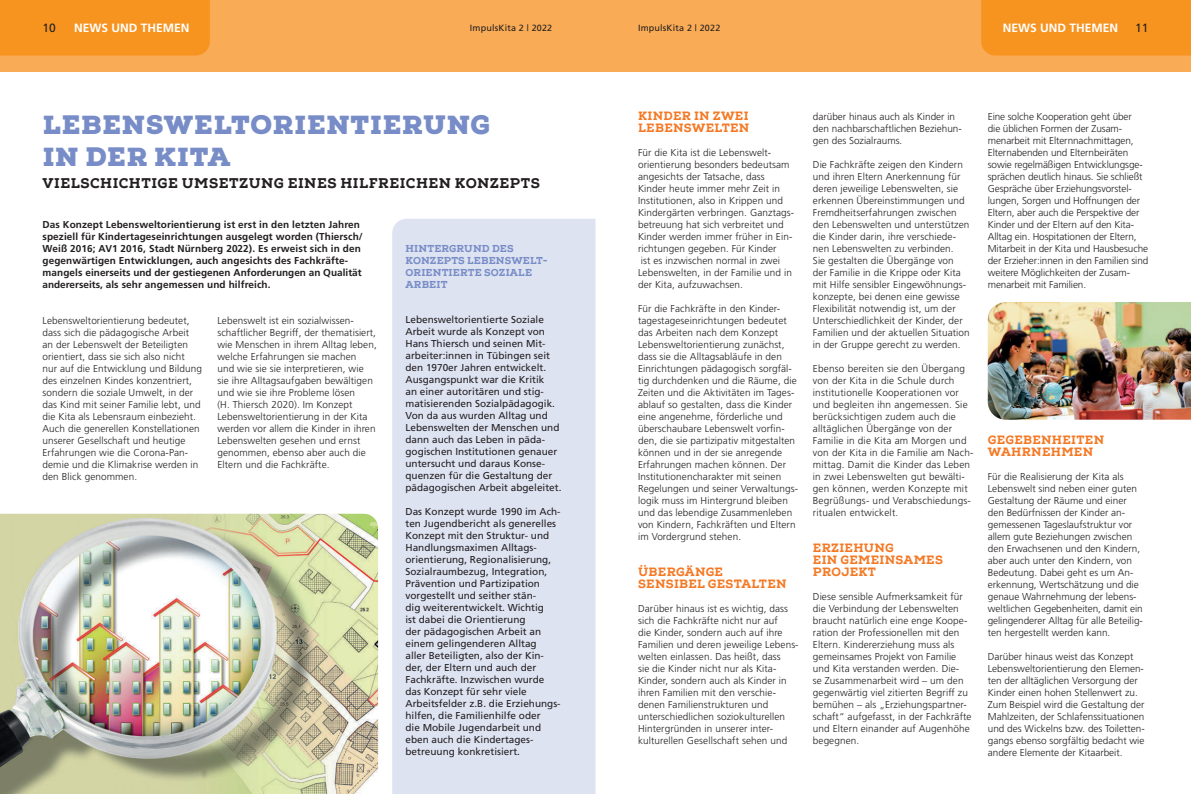
<style>
.page{position:relative;width:1191px;height:794px;background:#fff}
.page>*{position:absolute;margin:0;border:0;box-sizing:border-box;transform-origin:0 0}
.t1{font:900 26px/31.2px "Nexa Slab";letter-spacing:.035em;color:#788dc7}
.t2{font:800 14px "Nexa Slab";letter-spacing:.035em;color:#231f20}
.t3{font:800 12px/12px "Nexa Slab";letter-spacing:.025em;color:#f47925}
.t4{font:700 12px "Frutiger";color:#fff}
.t5{font:12px "Frutiger";color:#231f20}
.t6{font:300 10px/12px "Frutiger";letter-spacing:.01em;color:#231f20}
.t7{font:10px/12px "Frutiger";color:#231f20}
.t8{font:300 10px/12px "Frutiger";letter-spacing:-.01em;color:#231f20}
.t9{font:700 10px/12px "Frutiger";letter-spacing:.01em;color:#231f20}
.t10{font:800 10px/12px "Nexa Slab";letter-spacing:.015em;color:#788dc7}
.t11{font:9px "Frutiger";letter-spacing:.02em;color:#231f20}
</style>
<div class="page">
<div style="left:0;top:0;width:595px;height:72px;background:#faab56"></div>
<div style="left:595px;top:0;width:596px;height:72px;background:#faab56"></div>
<div style="left:0;top:0;width:210px;height:56px;background:#f79420"></div>
<div style="left:981px;top:0;width:210px;height:56px;background:#f79420"></div>
<div style="left:392px;top:219px;width:203px;height:575px;background:#dee3f2"></div>
<img style="left:0;top:514px;width:378px;height:280px">
<img style="left:987px;top:302px;width:203px;height:118px">
<p class="t5" style="left:43px;top:21px;width:15px">10</p>
<p class="t4" style="left:74px;top:21px;width:117px">NEWS UND THEMEN</p>
<p class="t5" style="left:1135px;top:21px;width:15px">11</p>
<p class="t11" style="left:470px;top:24px;width:84px">ImpulsKita 2 | 2022</p>
<p class="t11" style="left:638px;top:24px;width:84px">ImpulsKita 2 | 2022</p>
<p class="t4" style="left:1002px;top:21px;width:117px">NEWS UND THEMEN</p>
<h1 class="t1" style="left:43px;top:110px;width:449px">LEBENSWELTORIENTIERUNG<br>IN DER KITA</h1>
<h2 class="t2" style="left:43px;top:174px;width:499px">VIELSCHICHTIGE UMSETZUNG EINES HILFREICHEN KONZEPTS</h2>
<p class="t9" style="left:43px;top:219px;width:322px">Das Konzept Lebensweltorientierung ist erst in den letzten Jahren speziell für Kindertageseinrichtungen ausgelegt worden (Thiersch/ Weiß 2016; AV1 2016, Stadt Nürnberg 2022). Es erweist sich in den gegenwärtigen Entwicklungen, auch angesichts des Fachkräfte&shy;mangels einerseits und der gestiegenen Anforderungen an Qualität andererseits, als sehr angemessen und hilfreich.</p>
<p class="t6" style="left:43px;top:315px;width:161px">Lebensweltorientierung bedeutet, dass sich die pädagogische Arbeit an der Lebenswelt der Beteiligten orientiert, dass sie sich also nicht<br>nur auf die Entwicklung und Bildung des einzelnen Kindes konzentriert, sondern die soziale Umwelt, in der das Kind mit seiner Familie lebt, und die Kita als Lebensraum einbezieht.<br>Auch die generellen Konstellationen unserer Gesellschaft und heutige Erfahrungen wie die Corona-Pan&shy;demie und die Klimakrise werden in den Blick genommen.</p>
<p class="t6" style="left:217px;top:315px;width:161px">Lebenswelt ist ein sozialwissen&shy;schaftlicher Begriff, der thematisiert, wie Menschen in ihrem Alltag leben, welche Erfahrungen sie machen<br>und wie sie sie interpretieren, wie sie ihre Alltagsaufgaben bewältigen und wie sie ihre Probleme lösen<br>(H. Thiersch 2020). Im Konzept Lebensweltorientierung in der Kita werden vor allem die Kinder in ihren Lebenswelten gesehen und ernst genommen, ebenso aber auch die Eltern und die Fachkräfte.</p>
<p class="t10" style="left:405px;top:242px;width:144px">HINTERGRUND DES<br>KONZEPTS LEBENSWELT-<br>ORIENTIERTE SOZIALE<br>ARBEIT</p>
<p class="t7" style="left:405px;top:313px;width:157px">Lebensweltorientierte Soziale<br>Arbeit wurde als Konzept von<br>Hans Thiersch und seinen Mit&shy;arbeiter:innen in Tübingen seit den 1970er Jahren entwickelt.<br>Ausgangspunkt war die Kritik<br>an einer autoritären und stig&shy;matisierenden Sozialpädagogik.<br>Von da aus wurden Alltag und<br>Lebenswelten der Menschen und dann auch das Leben in päda&shy;gogischen Institutionen genauer untersucht und daraus Konse&shy;quenzen für die Gestaltung der pädagogischen Arbeit abgeleitet.</p>
<p class="t7" style="left:405px;top:505px;width:157px">Das Konzept wurde 1990 im Ach&shy;ten Jugendbericht als generelles<br>Konzept mit den Struktur- und<br>Handlungsmaximen Alltags&shy;orientierung, Regionalisierung,<br>Sozialraumbezug, Integration,<br>Prävention und Partizipation vorgestellt und seither stän-<br>dig weiterentwickelt. Wichtig<br>ist dabei die Orientierung<br>der pädagogischen Arbeit an einem gelingenderen Alltag<br>aller Beteiligten, also der Kin&shy;der, der Eltern und auch der<br>Fachkräfte. Inzwischen wurde das Konzept für sehr viele<br>Arbeitsfelder z.B. die Erziehungs&shy;hilfen, die Familienhilfe oder<br>die Mobile Jugendarbeit und eben auch die Kindertages&shy;betreuung konkretisiert.</p>
<p class="t3" style="left:638px;top:110px;width:113px">KINDER IN ZWEI<br>LEBENSWELTEN</p>
<p class="t6" style="left:638px;top:147px;width:158px">Für die Kita ist die Lebenswelt&shy;orientierung besonders bedeutsam angesichts der Tatsache, dass<br>Kinder heute immer mehr Zeit in<br>Institutionen, also in Krippen und<br>Kindergärten verbringen. Ganztags&shy;betreuung hat sich verbreitet und<br>Kinder werden immer früher in Ein&shy;richtungen gegeben. Für Kinder<br>ist es inzwischen normal in zwei<br>Lebenswelten, in der Familie und in der Kita, aufzuwachsen.</p>
<p class="t6" style="left:638px;top:303px;width:162px">Für die Fachkräfte in den Kinder&shy;tagestageseinrichtungen bedeutet das Arbeiten nach dem Konzept Lebensweltorientierung zunächst, dass sie die Alltagsabläufe in den Einrichtungen pädagogisch sorgfäl&shy;tig durchdenken und die Räume, die Zeiten und die Aktivitäten im Tages&shy;ablauf so gestalten, dass die Kinder eine angenehme, förderliche und überschaubare Lebenswelt vorfin&shy;den, die sie partizipativ mitgestalten können und in der sie anregende Erfahrungen machen können. Der Institutionencharakter mit seinen Regelungen und seiner Verwaltungs&shy;logik muss im Hintergrund bleiben und das lebendige Zusammenleben von Kindern, Fachkräften und Eltern im Vordergrund stehen.</p>
<p class="t3" style="left:638px;top:566px;width:150px">ÜBERGÄNGE<br>SENSIBEL GESTALTEN</p>
<p class="t6" style="left:638px;top:603px;width:162px">Darüber hinaus ist es wichtig, dass sich die Fachkräfte nicht nur auf<br>die Kinder, sondern auch auf ihre Familien und deren jeweilige Lebens&shy;welten einlassen. Das heißt, dass<br>sie die Kinder nicht nur als Kita-Kinder, sondern auch als Kinder in ihren Familien mit den verschie&shy;denen Familienstrukturen und unterschiedlichen soziokulturellen Hintergründen in unserer inter&shy;kulturellen Gesellschaft sehen und</p>
<p class="t6" style="left:813px;top:111px;width:150px">darüber hinaus auch als Kinder in den nachbarschaftlichen Beziehun&shy;gen des Sozialraums.</p>
<p class="t6" style="left:813px;top:159px;width:158px">Die Fachkräfte zeigen den Kindern und ihren Eltern Anerkennung für deren jeweilige Lebenswelten, sie erkennen Übereinstimmungen und Fremdheitserfahrungen zwischen den Lebenswelten und unterstützen die Kinder darin, ihre verschiede&shy;nen Lebenswelten zu verbinden.<br>Sie gestalten die Übergänge von der Familie in die Krippe oder Kita mit Hilfe sensibler Eingewöhnungs&shy;konzepte, bei denen eine gewisse Flexibilität notwendig ist, um der Unterschiedlichkeit der Kinder, der Familien und der aktuellen Situation in der Gruppe gerecht zu werden.</p>
<p class="t6" style="left:813px;top:363px;width:162px">Ebenso bereiten sie den Übergang von der Kita in die Schule durch institutionelle Kooperationen vor und begleiten ihn angemessen. Sie berücksichtigen zudem auch die alltäglichen Übergänge von der<br>Familie in die Kita am Morgen und von der Kita in die Familie am Nach&shy;mittag. Damit die Kinder das Leben in zwei Lebenswelten gut bewälti&shy;gen können, werden Konzepte mit<br>Begrüßungs- und Verabschiedungs&shy;ritualen entwickelt.</p>
<p class="t3" style="left:813px;top:542px;width:131px">ERZIEHUNG<br>EIN GEMEINSAMES<br>PROJEKT</p>
<p class="t6" style="left:813px;top:591px;width:160px">Diese sensible Aufmerksamkeit für die Verbindung der Lebenswelten braucht natürlich eine enge Koope&shy;ration der Professionellen mit den<br>Eltern. Kindererziehung muss als gemeinsames Projekt von Familie und Kita verstanden werden. Die-<br>se Zusammenarbeit wird – um den gegenwärtig viel zitierten Begriff zu bemühen – als „Erziehungspartner&shy;schaft“ aufgefasst, in der Fachkräfte und Eltern einander auf Augenhöhe begegnen.</p>
<p class="t8" style="left:987px;top:111px;width:162px">Eine solche Kooperation geht über<br>die üblichen Formen der Zusam&shy;menarbeit mit Elternnachmittagen, Elternabenden und Elternbeiräten sowie regelmäßigen Entwicklungsge&shy;sprächen deutlich hinaus. Sie schließt Gespräche über Erziehungsvorstel&shy;lungen, Sorgen und Hoffnungen der Eltern, aber auch die Perspektive der Kinder und der Eltern auf den Kita-Alltag ein. Hospitationen der Eltern, Mitarbeit in der Kita und Hausbesuche der Erzieher:innen in den Familien sind weitere Möglichkeiten der Zusam&shy;menarbeit mit Familien.</p>
<p class="t3" style="left:987px;top:434px;width:118px">GEGEBENHEITEN<br>WAHRNEHMEN</p>
<p class="t6" style="left:987px;top:471px;width:157px">Für die Realisierung der Kita als Lebenswelt sind neben einer guten Gestaltung der Räume und einer den Bedürfnissen der Kinder an&shy;gemessenen Tageslaufstruktur vor allem gute Beziehungen zwischen den Erwachsenen und den Kindern, aber auch unter den Kindern, von Bedeutung. Dabei geht es um An&shy;erkennung, Wertschätzung und die genaue Wahrnehmung der lebens&shy;weltlichen Gegebenheiten, damit ein gelingenderer Alltag für alle Beteilig&shy;ten hergestellt werden kann.</p>
<p class="t6" style="left:987px;top:651px;width:158px">Darüber hinaus weist das Konzept Lebensweltorientierung den Elemen&shy;ten der alltäglichen Versorgung der Kinder einen hohen Stellenwert zu.<br>Zum Beispiel wird die Gestaltung der Mahlzeiten, der Schlafenssituationen und des Wickelns bzw. des Toiletten&shy;gangs ebenso sorgfältig bedacht wie andere Elemente der Kitaarbeit.</p>
</div>
